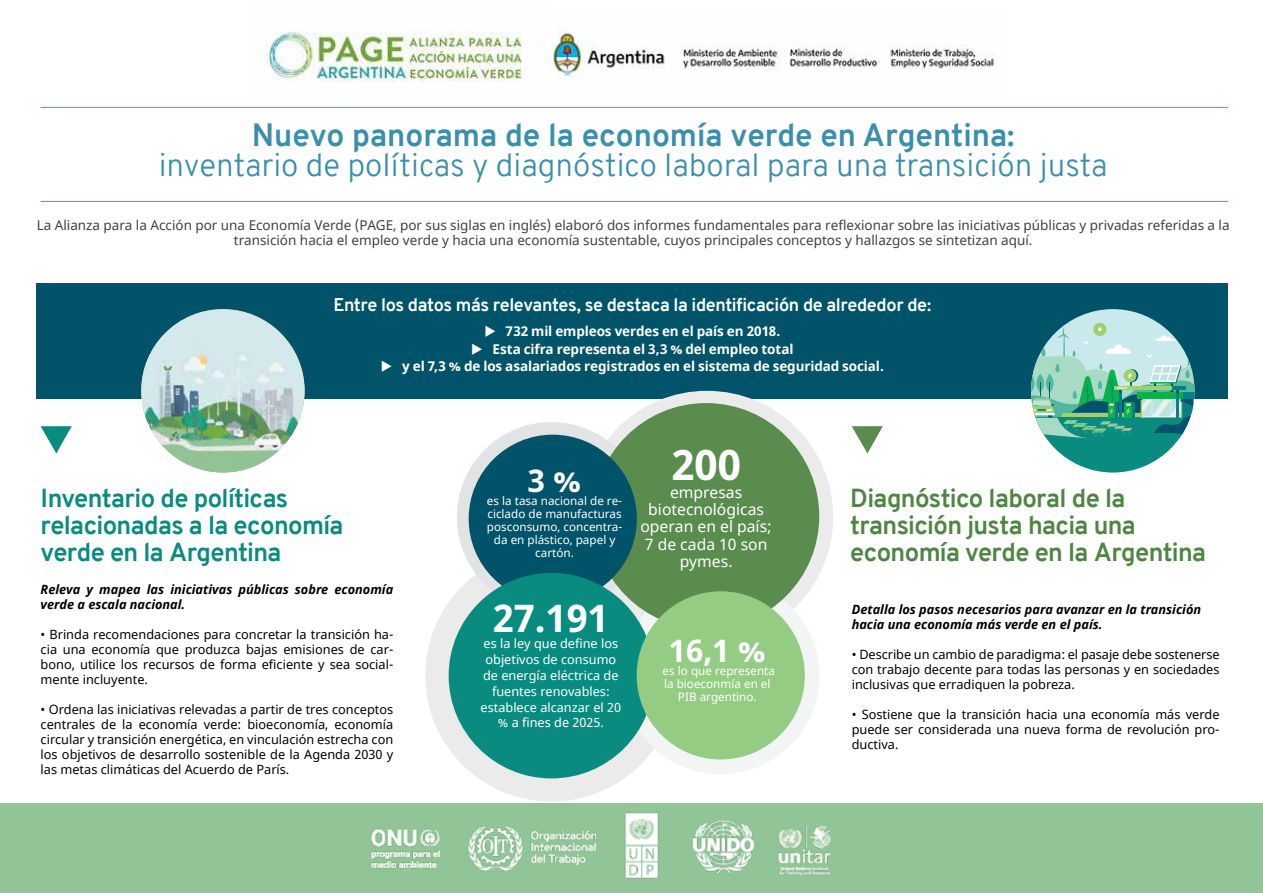
<style>
.page{position:relative;width:1263px;height:893px;background:#fff}
.page>*{position:absolute;margin:0;border:0;box-sizing:border-box;transform-origin:0 0}
.t1{font:700 41.85px "Noto Sans";color:#fff}
.t2{font:700 38.1px "Noto Sans";color:#fff}
.t3{font:300 31.5px "Overpass";color:#3a8fab}
.t4{font:700 31.5px "Overpass";color:#3a8fab}
.t5{font:700 31.2px "Noto Sans";color:#fff}
.t6{font:700 25.5px/27px "Overpass";letter-spacing:-.025em;color:#4f8543}
.t7{font:700 25.5px/27px "Overpass";letter-spacing:-.025em;color:#0a8b80}
.t8{font:700 18px "Overpass";letter-spacing:-.02em;color:#fff}
.t9{font:15.75px/17.4px "Noto Sans";color:#fff;text-align:center}
.t10{font:13.5px/15px "Noto Sans";color:#414042;text-align:center}
.t11{font:700 13.5px/17.1px "Noto Sans";letter-spacing:-.01em;color:#fff;text-align:center}
.t12{font:12.75px/15px "Noto Sans";color:#000;text-align:justify}
.t13{font:italic 700 12.75px/15px "Noto Sans";color:#000}
.t14{font:12.75px/15.9px "Noto Sans";color:#fff;text-align:center}
.t15{font:11.7px/13px "Noto Sans";color:#fff;text-align:center}
</style>
<div class="page">
<div style="left:37px;top:283px;width:1191px;height:116px;background:#005368"></div>
<div style="left:0;top:804px;width:1263px;height:89px;background:#91c496"></div>
<img style="left:264px;top:31px;width:258px;height:51px">
<img style="left:549px;top:30px;width:445px;height:48px">
<img style="left:371px;top:812px;width:460px;height:67px">
<img style="left:141px;top:309px;width:164px;height:164px;border-radius:82px">
<div style="left:1031px;top:309px;width:163px;height:164px;background:#0a8b80;border-radius:50%"></div>
<svg style="left:1031px;top:309px;width:163px;height:131px"></svg>
<svg style="left:41px;top:426px;width:31px;height:27px"></svg>
<svg style="left:852px;top:426px;width:31px;height:27px"></svg>
<hr style="left:41px;top:107px;width:1187px;height:1px;background:#4e9ab4">
<hr style="left:41px;top:201px;width:1187px;height:1px;background:#4e9ab4">
<div style="left:581px;top:391px;width:252px;height:252px;background:#ebebec;border-radius:50%"></div>
<div style="left:425px;top:549px;width:253px;height:252px;background:#ebebec;border-radius:50%"></div>
<div style="left:622px;top:577px;width:197px;height:197px;background:#f3f4f4;border-radius:50%"></div>
<div style="left:457px;top:422px;width:189px;height:190px;background:#e2e3e4;border-radius:50%"></div>
<div style="left:593px;top:403px;width:226px;height:226px;background:#5a8c4e;border-radius:50%"></div>
<div style="left:469px;top:435px;width:168px;height:168px;background:#005368;border-radius:50%"></div>
<div style="left:449px;top:573px;width:205px;height:205px;background:#0a8b80;border-radius:50%"></div>
<div style="left:637px;top:591px;width:168px;height:168px;background:#93cc82;border-radius:50%"></div>
<h3 class="t4" style="left:252px;top:112px;width:764px">Nuevo panorama de la economía verde en Argentina:</h3>
<h3 class="t3" style="left:159px;top:142px;width:950px">inventario de políticas y diagnóstico laboral para una transición justa</h3>
<p class="t10" style="left:37px;top:218px;width:1194px">La Alianza para la Acción por una Economía Verde (PAGE, por sus siglas en inglés) elaboró dos informes fundamentales para reflexionar sobre las iniciativas públicas y privadas referidas a la transición hacia el empleo verde y hacia una economía sustentable, cuyos principales conceptos y hallazgos se sintetizan aquí.</p>
<h3 class="t8" style="left:333px;top:292px;width:599px">Entre los datos más relevantes, se destaca la identificación de alrededor de:</h3>
<p class="t11" style="left:402px;top:323px;width:483px">732 mil empleos verdes en el país en 2018.<br>Esta cifra representa el 3,3 % del empleo total<br>y el 7,3 % de los asalariados registrados en el sistema de seguridad social.</p>
<h1 class="t1" style="left:671px;top:435px;width:71px">200</h1>
<p class="t9" style="left:640px;top:484px;width:133px">empresas biotecnológicas operan en el país;<br>7 de cada 10 son pymes.</p>
<h3 class="t5" style="left:528px;top:458px;width:55px">3 %</h3>
<p class="t15" style="left:487px;top:507px;width:137px">ciclado de manufacturas posconsumo, concentra&shy;da en plástico, papel y cartón.</p>
<h3 class="t7" style="left:41px;top:484px;width:304px">Inventario de políticas relacionadas a la economía verde en la Argentina</h3>
<h3 class="t6" style="left:850px;top:484px;width:357px">Diagnóstico laboral de la transición justa hacia una economía verde en la Argentina</h3>
<p class="t15" style="left:487px;top:494px;width:137px">es la tasa nacional de re-</p>
<p class="t13" style="left:41px;top:581px;width:354px">Releva y mapea las iniciativas públicas sobre economía verde a escala nacional.</p>
<p class="t12" style="left:41px;top:627px;width:354px">• Brinda recomendaciones para concretar la transición ha&shy;cia una economía que produzca bajas emisiones de car&shy;bono, utilice los recursos de forma eficiente y sea social&shy;mente incluyente.</p>
<p class="t12" style="left:41px;top:702px;width:354px">• Ordena las iniciativas relevadas a partir de tres conceptos centrales de la economía verde: bioeconomía, economía circular y transición energética, en vinculación estrecha con los objetivos de desarrollo sostenible de la Agenda 2030 y las metas climáticas del Acuerdo de París.</p>
<h2 class="t2" style="left:493px;top:591px;width:117px">27.191</h2>
<p class="t14" style="left:481px;top:636px;width:142px">es la ley que define los objetivos de consumo de energía eléctrica de fuentes renovables: establece alcanzar el 20 % a fines de 2025.</p>
<h3 class="t5" style="left:669px;top:629px;width:98px">16,1 %</h3>
<p class="t15" style="left:664px;top:678px;width:108px">la bioeconmía en el<br>PIB argentino.</p>
<p class="t15" style="left:663px;top:665px;width:114px">es lo que representa</p>
<p class="t13" style="left:852px;top:602px;width:351px">Detalla los pasos necesarios para avanzar en la transición hacia una economía más verde en el país.</p>
<p class="t12" style="left:852px;top:648px;width:369px">• Describe un cambio de paradigma: el pasaje debe sostenerse con trabajo decente para todas las personas y en sociedades inclusivas que erradiquen la pobreza.</p>
<p class="t12" style="left:852px;top:708px;width:369px">• Sostiene que la transición hacia una economía más verde puede ser considerada una nueva forma de revolución pro&shy;ductiva.</p>
</div>
